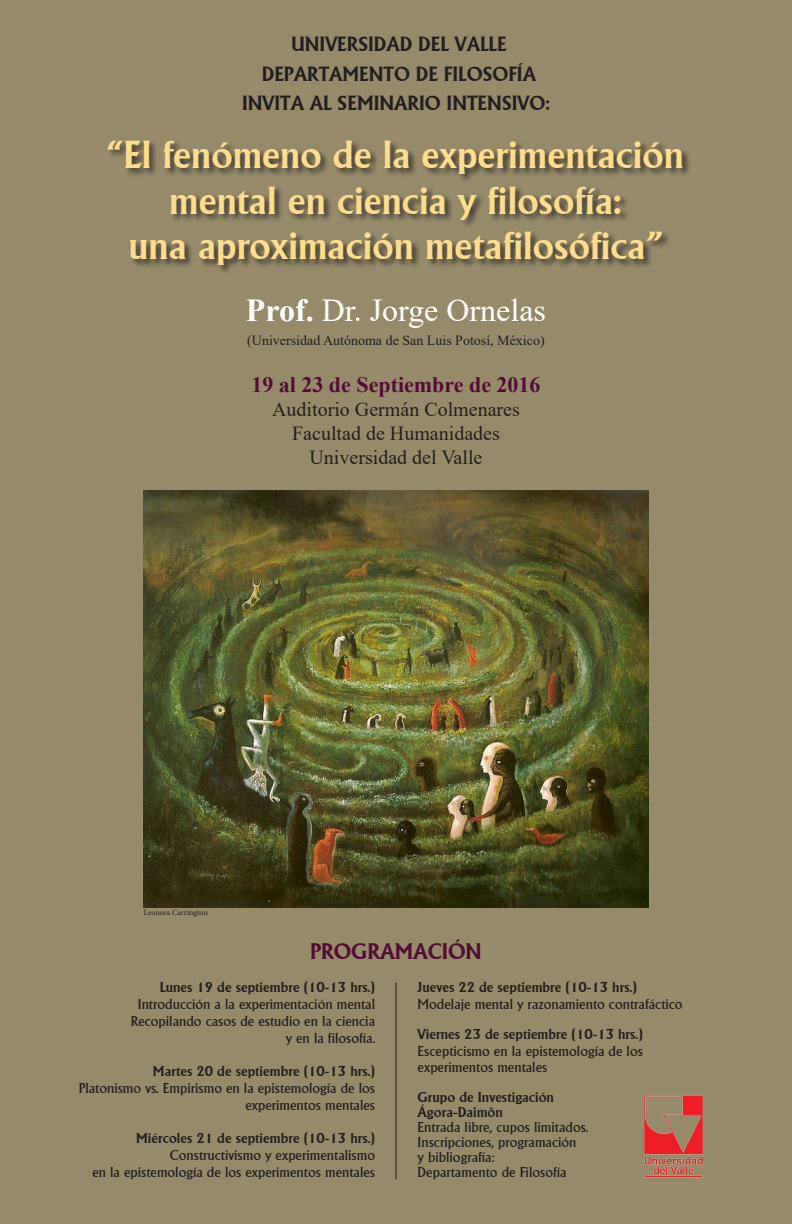
<style>
.page{position:relative;width:792px;height:1224px;background:#958b6a}
.page>*{position:absolute;margin:0;border:0;box-sizing:border-box;transform-origin:0 0}
.t1{font:700 38px/45.6px "Alberta";color:#ffdd8c;text-align:center}
.t2{font:32px "Times New Roman";color:#fff}
.t3{font:700 22px "Times New Roman";color:#540c36}
.t4{font:700 22px "Alberta";color:#540c36}
.t5{font:700 20px/29.5px "Alberta";color:#231f20;text-align:center}
.t6{font:20px/24px "Times New Roman";color:#231f20;text-align:center}
.t7{font:14px/16.8px "Alberta";color:#231f20;text-align:right}
.t8{font:700 14px/15.1px "Alberta";color:#231f20}
.t9{font:14px "Times New Roman";color:#231f20}
.t10{font:8px "Minion Pro";color:#231f20}
.s1{font-weight:700}
</style>
<div class="page">
<div style="left:107px;top:140px;width:585px;height:135px;background:#231f20;opacity:.75"></div>
<img style="left:144px;top:490px;width:504px;height:418px">
<hr style="left:396px;top:982px;width:1px;height:197px;background:#231f20">
<img style="left:644px;top:1095px;width:59px;height:83px">
<h3 class="t5" style="left:242px;top:30px;width:309px">UNIVERSIDAD DEL VALLE<br>DEPARTAMENTO DE FILOSOFÍA<br>INVITA AL SEMINARIO INTENSIVO:</h3>
<h1 class="t1" style="left:107px;top:132px;width:579px">“El fenómeno de la experimentación mental en ciencia y filosofía:<br>una aproximación metafilosófica”</h1>
<h2 class="t2" style="left:246px;top:288px;width:302px"><span class="s1">Prof.</span> Dr. Jorge Ornelas</h2>
<p class="t9" style="left:247px;top:330px;width:299px">(Universidad Autónoma de San Luis Potosí, México)</p>
<h3 class="t3" style="left:251px;top:369px;width:291px">19 al 23 de Septiembre de 2016</h3>
<h3 class="t6" style="left:272px;top:397px;width:249px">Auditorio Germán Colmenares<br>Facultad de Humanidades<br>Universidad del Valle</h3>
<p class="t10" style="left:144px;top:907px;width:66px">Leonora Carrington</p>
<h3 class="t4" style="left:310px;top:938px;width:173px">PROGRAMACIÓN</h3>
<p class="t8" style="left:160px;top:980px;width:217px">Lunes 19 de septiembre (10-13 hrs.)</p>
<p class="t7" style="left:131px;top:996px;width:246px">Introducción a la experimentación mental<br>Recopilando casos de estudio en la ciencia y en la filosofía.</p>
<p class="t8" style="left:153px;top:1064px;width:224px">Martes 20 de septiembre (10-13 hrs.)</p>
<p class="t7" style="left:79px;top:1080px;width:298px">Platonismo vs. Empirismo en la epistemología de los experimentos mentales</p>
<p class="t8" style="left:136px;top:1131px;width:240px">Miércoles 21 de septiembre (10-13 hrs.)</p>
<p class="t7" style="left:92px;top:1147px;width:284px">Constructivismo y experimentalismo<br>en la epistemología de los experimentos mentales</p>
<p class="t8" style="left:418px;top:980px;width:221px">Jueves 22 de septiembre (10-13 hrs.)</p>
<p class="t7" style="left:418px;top:996px;width:267px">Modelaje mental y razonamiento contrafáctico</p>
<p class="t8" style="left:418px;top:1026px;width:227px">Viernes 23 de septiembre (10-13 hrs.)</p>
<p class="t7" style="left:418px;top:1042px;width:227px;text-align:left">Escepticismo en la epistemología de los experimentos mentales</p>
<p class="t8" style="left:418px;top:1089px;width:138px">Grupo de Investigación<br>Ágora-Daimôn</p>
<p class="t7" style="left:418px;top:1119px;width:172px;line-height:15.1px;text-align:left">Entrada libre, cupos limitados.<br>Inscripciones, programación<br>y bibliografía:<br>Departamento de Filosofía</p>
</div>
